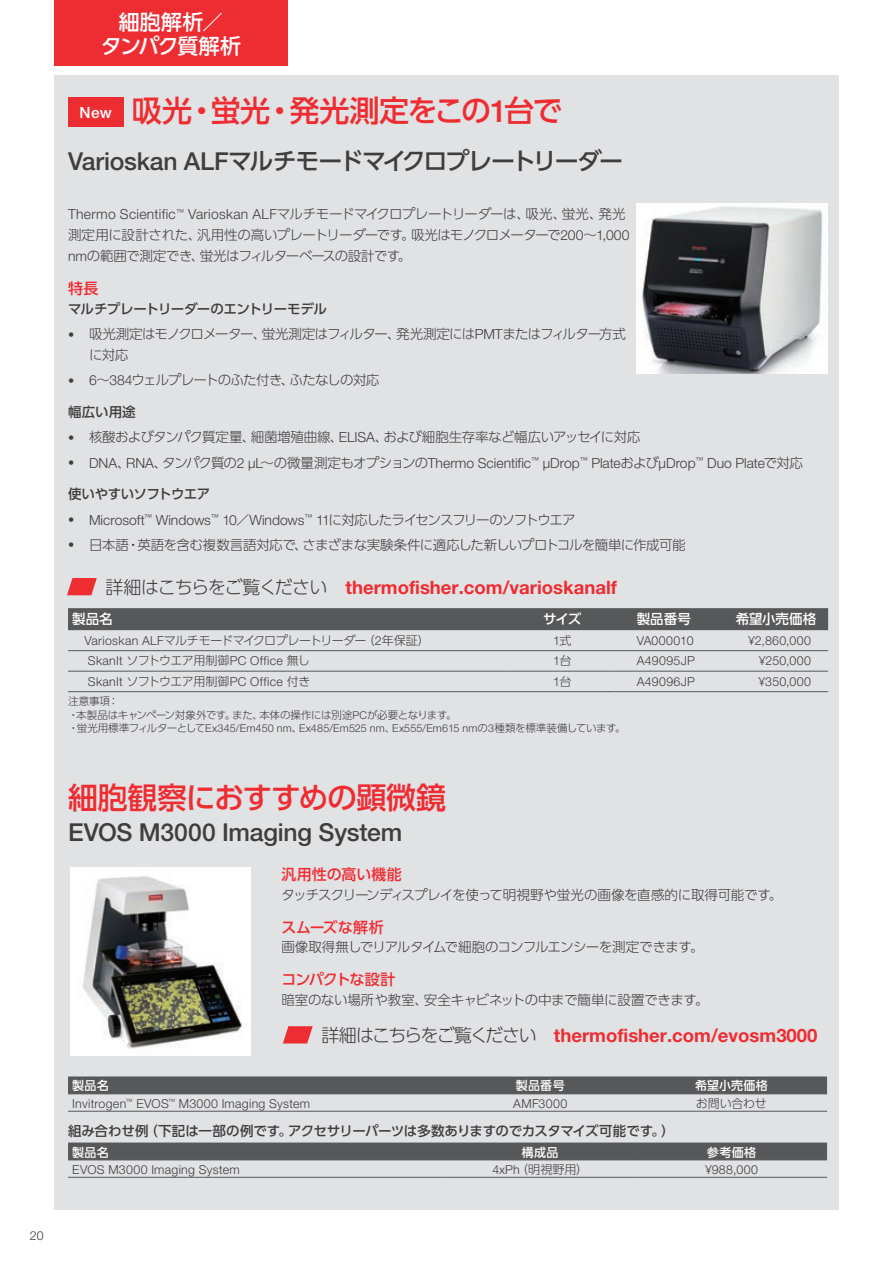
<style>
.page{position:relative;width:893px;height:1263px;background:#fff}
.page>*{position:absolute;margin:0;border:0;box-sizing:border-box;transform-origin:0 0}
.t1{font:500 30px "UD Shin Go Pro";letter-spacing:-.015em;color:#ee2d33}
.t2{font:500 24.75px "Helvetica Neue LTW1 G";letter-spacing:-.01em;color:#3e3e3f}
.t3{font:500 24px "UD Shin Go Pro";letter-spacing:-.085em;color:#3e3e3f}
.t4{font:500 21px/24px "UD Shin Go Pro";letter-spacing:.005em;color:#fff;text-align:center}
.t5{font:700 18.6px "Helvetica Neue LTW1 G";color:#ee2d33}
.t6{font:500 15.45px "Helvetica Neue LTW1 G";color:#fff}
.t7{font:500 15px "UD Shin Go Pro";letter-spacing:-.005em;color:#ee2d33}
.t8{font:500 15px "UD Shin Go Pro";letter-spacing:-.065em;color:#ee2d33}
.t9{font:300 13.95px "Helvetica Neue LTW1 G";color:#3e3e3f}
.t10{font:300 13.95px "Helvetica Neue LTW1 G";letter-spacing:.02em;color:#3e3e3f}
.t11{font:300 13.5px/21px "UD Shin Go Pro";letter-spacing:-.04em;color:#3e3e3f}
.t12{font:500 13.5px "UD Shin Go Pro";letter-spacing:-.03em;color:#3e3e3f}
.t13{font:300 13.5px/21px "UD Shin Go Pro";letter-spacing:-.06em;color:#3e3e3f}
.t14{font:500 13.5px "UD Shin Go Pro";letter-spacing:-.005em;color:#fff}
.t15{font:300 12.3px "Helvetica Neue LTW1 G";letter-spacing:.025em;color:#3e3e3f}
.t16{font:300 12px "UD Shin Go Pro";letter-spacing:-.045em;color:#3e3e3f}
.t17{font:500 12px "UD Shin Go Pro";letter-spacing:.025em;color:#fff}
.t18{font:300 12px "UD Shin Go Pro";letter-spacing:-.025em;color:#3e3e3f}
.t19{font:300 10.8px "Helvetica Neue LTW1 G";letter-spacing:.015em;color:#3e3e3f}
.t20{font:300 10.5px/13.5px "UD Shin Go Pro";letter-spacing:-.03em;color:#3e3e3f}
.s1{font-family:"Helvetica Neue LTW1 G";font-size:30.9px}
.s2{font-family:"Helvetica Neue LTW1 G";font-size:24.75px}
.s3{font-family:"UD Shin Go Pro";font-size:13.5px}
.s4{font-family:"Helvetica Neue LTW1 G";font-size:13.95px}
.s5{font-family:"Helvetica Neue LTW1 G";font-size:12.3px}
.s6{font-size:12.3px}
.s7{font-family:"UD Shin Go Pro";font-weight:300;font-size:18px;color:#3e3e3f}
.s8{font-family:"UD Shin Go Pro";font-size:12px}
.s9{font-family:"Helvetica Neue LTW1 G";font-size:10.8px}
.s10{font-family:"UD Shin Go Pro";font-size:10.5px}
</style>
<div class="page">
<div style="left:54px;top:0;width:234px;height:66px;background:#ee2d33"></div>
<div style="left:54px;top:75px;width:785px;height:1134px;background:#e1e2e4"></div>
<svg style="left:67px;top:578px;width:30px;height:17px"></svg>
<svg style="left:283px;top:1026px;width:30px;height:17px"></svg>
<div style="left:68px;top:97px;width:55px;height:30px;background:#ee2d33"></div>
<div style="left:68px;top:608px;width:760px;height:22px;background:#57585a"></div>
<hr style="left:68px;top:650px;width:441px;height:1px;background:#57585a">
<hr style="left:509px;top:650px;width:106px;height:1px;background:#57585a">
<hr style="left:615px;top:650px;width:107px;height:1px;background:#57585a">
<hr style="left:68px;top:671px;width:441px;height:1px;background:#57585a">
<hr style="left:509px;top:671px;width:106px;height:1px;background:#57585a">
<hr style="left:615px;top:671px;width:107px;height:1px;background:#57585a">
<hr style="left:68px;top:691px;width:441px;height:1px;background:#57585a">
<hr style="left:509px;top:691px;width:106px;height:1px;background:#57585a">
<hr style="left:615px;top:691px;width:107px;height:1px;background:#57585a">
<hr style="left:722px;top:650px;width:106px;height:1px;background:#57585a">
<hr style="left:722px;top:671px;width:106px;height:1px;background:#57585a">
<hr style="left:722px;top:691px;width:106px;height:1px;background:#57585a">
<img style="left:637px;top:203px;width:190px;height:171px">
<img style="left:70px;top:867px;width:181px;height:188px">
<div style="left:68px;top:1076px;width:759px;height:17px;background:#57585a"></div>
<hr style="left:68px;top:1093px;width:377px;height:1px;background:#57585a">
<hr style="left:445px;top:1093px;width:191px;height:1px;background:#57585a">
<hr style="left:636px;top:1093px;width:191px;height:1px;background:#57585a">
<hr style="left:68px;top:1111px;width:377px;height:1px;background:#57585a">
<hr style="left:445px;top:1111px;width:191px;height:1px;background:#57585a">
<hr style="left:636px;top:1111px;width:191px;height:1px;background:#57585a">
<div style="left:68px;top:1142px;width:759px;height:18px;background:#57585a"></div>
<hr style="left:68px;top:1160px;width:377px;height:1px;background:#57585a">
<hr style="left:445px;top:1160px;width:191px;height:1px;background:#57585a">
<hr style="left:636px;top:1160px;width:191px;height:1px;background:#57585a">
<hr style="left:68px;top:1177px;width:377px;height:1px;background:#57585a">
<hr style="left:445px;top:1177px;width:191px;height:1px;background:#57585a">
<hr style="left:636px;top:1177px;width:191px;height:1px;background:#57585a">
<p class="t15" style="left:30px;top:1228px;width:15px">20</p>
<h3 class="t4" style="left:101px;top:10px;width:142px">細胞解析／<br>タンパク質解析</h3>
<h1 class="t1" style="left:132px;top:87px;width:432px">吸光・蛍光・発光測定をこの<span class="s1">1</span>台で</h1>
<h3 class="t3" style="left:68px;top:141px;width:557px"><span class="s2">Varioskan ALF</span>マルチモードマイクロプレートリーダー</h3>
<p class="t10" style="left:68px;top:206px;width:559px">Thermo Scientific<sup>™</sup> Varioskan ALF<span class="s3">マルチモードマイクロプレートリーダーは、吸光、蛍光、発光</span></p>
<p class="t11" style="left:68px;top:224px;width:563px">測定用に設計された、汎用性の高いプレートリーダーです。吸光はモノクロメーターで<span class="s4">200</span>～<span class="s4">1,000 nm</span>の範囲で測定でき、蛍光はフィルターベースの設計です。</p>
<p class="t7" style="left:68px;top:276px;width:32px">特長</p>
<p class="t12" style="left:68px;top:298px;width:261px">マルチプレートリーダーのエントリーモデル</p>
<p class="t13" style="left:89px;top:323px;width:538px;text-indent:-21px"><span class="s5">•</span> 吸光測定はモノクロメーター、蛍光測定はフィルター、発光測定には<span class="s4">PMT</span>またはフィルター方式に対応</p>
<p class="t11" style="left:68px;top:369px;width:313px"><span class="s5">•</span> <span class="s4">6</span>～<span class="s4">384</span>ウェルプレートのふた付き、ふたなしの対応</p>
<p class="t12" style="left:68px;top:401px;width:69px">幅広い用途</p>
<p class="t11" style="left:68px;top:426px;width:574px"><span class="s5">•</span> 核酸およびタンパク質定量、細菌増殖曲線、<span class="s4">ELISA</span>、および細胞生存率など幅広いアッセイに対応</p>
<p class="t9" style="left:68px;top:454px;width:736px"><span class="s6">•</span> DNA<span class="s3">、</span>RNA<span class="s3">、タンパク質の</span>2 µL<span class="s3">～の微量測定もオプションの</span>Thermo Scientific<sup>™</sup> µDrop<sup>™</sup> Plate<span class="s3">および</span>µDrop<sup>™</sup> Duo Plate<span class="s3">で対応</span></p>
<p class="t12" style="left:68px;top:483px;width:144px">使いやすいソフトウエア</p>
<p class="t9" style="left:68px;top:511px;width:509px"><span class="s6">•</span> Microsoft<sup>™</sup> Windows<sup>™</sup> 10<span class="s3">／</span>Windows<sup>™</sup> 11<span class="s3">に対応したライセンスフリーのソフトウエア</span></p>
<p class="t11" style="left:68px;top:534px;width:619px"><span class="s5">•</span> 日本語・英語を含む複数言語対応で、さまざまな実験条件に適応した新しいプロトコルを簡単に作成可能</p>
<p class="t6" style="left:80px;top:103px;width:34px">New</p>
<h3 class="t5" style="left:106px;top:576px;width:513px"><span class="s7">詳細はこちらをご覧ください　</span>thermofisher.com/varioskanalf</h3>
<p class="t14" style="left:72px;top:608px;width:42px">製品名</p>
<p class="t14" style="left:543px;top:608px;width:40px">サイズ</p>
<p class="t14" style="left:637px;top:608px;width:56px">製品番号</p>
<p class="t14" style="left:736px;top:608px;width:82px">希望小売価格</p>
<p class="t16" style="left:84px;top:631px;width:347px"><span class="s5">Varioskan ALF</span>マルチモードマイクロプレートリーダー（<span class="s5">2</span>年保証）</p>
<p class="t15" style="left:553px;top:633px;width:20px">1<span class="s8">式</span></p>
<p class="t15" style="left:637px;top:633px;width:58px">VA000010</p>
<p class="t15" style="left:748px;top:633px;width:65px">¥2,860,000</p>
<p class="t15" style="left:88px;top:654px;width:223px">SkanIt <span class="s8">ソフトウエア用制御</span>PC Office <span class="s8">無し</span></p>
<p class="t15" style="left:553px;top:654px;width:20px">1<span class="s8">台</span></p>
<p class="t15" style="left:637px;top:654px;width:60px">A49095JP</p>
<p class="t15" style="left:759px;top:654px;width:54px">¥250,000</p>
<p class="t15" style="left:88px;top:674px;width:224px">SkanIt <span class="s8">ソフトウエア用制御</span>PC Office <span class="s8">付き</span></p>
<p class="t15" style="left:553px;top:674px;width:20px">1<span class="s8">台</span></p>
<p class="t15" style="left:637px;top:674px;width:60px">A49096JP</p>
<p class="t15" style="left:758px;top:674px;width:54px">¥350,000</p>
<p class="t20" style="left:68px;top:694px;width:390px">注意事項：<br>・本製品はキャンペーン対象外です。また、本体の操作には別途<span class="s9">PC</span>が必要となります。</p>
<p class="t19" style="left:68px;top:722px;width:559px"><span class="s10">・蛍光用標準フィルターとして</span>Ex345/Em450 nm<span class="s10">、</span>Ex485/Em525 nm<span class="s10">、</span>Ex555/Em615 nm<span class="s10">の</span>3<span class="s10">種類を標準装備しています。</span></p>
<h1 class="t1" style="left:68px;top:773px;width:380px">細胞観察におすすめの顕微鏡</h1>
<h2 class="t2" style="left:68px;top:817px;width:336px">EVOS M3000 Imaging System</h2>
<p class="t7" style="left:281px;top:862px;width:122px">汎用性の高い機能</p>
<p class="t11" style="left:281px;top:884px;width:502px">タッチスクリーンディスプレイを使って明視野や蛍光の画像を直感的に取得可能です。</p>
<p class="t7" style="left:281px;top:915px;width:104px">スムーズな解析</p>
<p class="t11" style="left:281px;top:936px;width:424px">画像取得無しでリアルタイムで細胞のコンフルエンシーを測定できます。</p>
<p class="t8" style="left:281px;top:967px;width:115px">コンパクトな設計</p>
<p class="t11" style="left:281px;top:989px;width:429px">暗室のない場所や教室、安全キャビネットの中まで簡単に設置できます。</p>
<h3 class="t5" style="left:321px;top:1024px;width:498px"><span class="s7">詳細はこちらをご覧ください　</span>thermofisher.com/evosm3000</h3>
<p class="t17" style="left:72px;top:1076px;width:38px">製品名</p>
<p class="t17" style="left:516px;top:1076px;width:50px">製品番号</p>
<p class="t17" style="left:695px;top:1076px;width:74px">希望小売価格</p>
<p class="t15" style="left:72px;top:1096px;width:239px">Invitrogen<sup>™</sup> EVOS<sup>™</sup> M3000 Imaging System</p>
<p class="t15" style="left:513px;top:1096px;width:55px">AMF3000</p>
<p class="t18" style="left:696px;top:1093px;width:72px">お問い合わせ</p>
<p class="t12" style="left:68px;top:1120px;width:608px">組み合わせ例（下記は一部の例です。アクセサリーパーツは多数ありますのでカスタマイズ可能です。）</p>
<p class="t17" style="left:72px;top:1142px;width:38px">製品名</p>
<p class="t17" style="left:522px;top:1142px;width:38px">構成品</p>
<p class="t17" style="left:707px;top:1142px;width:51px">参考価格</p>
<p class="t15" style="left:72px;top:1162px;width:169px">EVOS M3000 Imaging System</p>
<p class="t18" style="left:492px;top:1159px;width:97px"><span class="s5">4xPh</span>（明視野用）</p>
<p class="t15" style="left:705px;top:1162px;width:54px">¥988,000</p>
</div>
